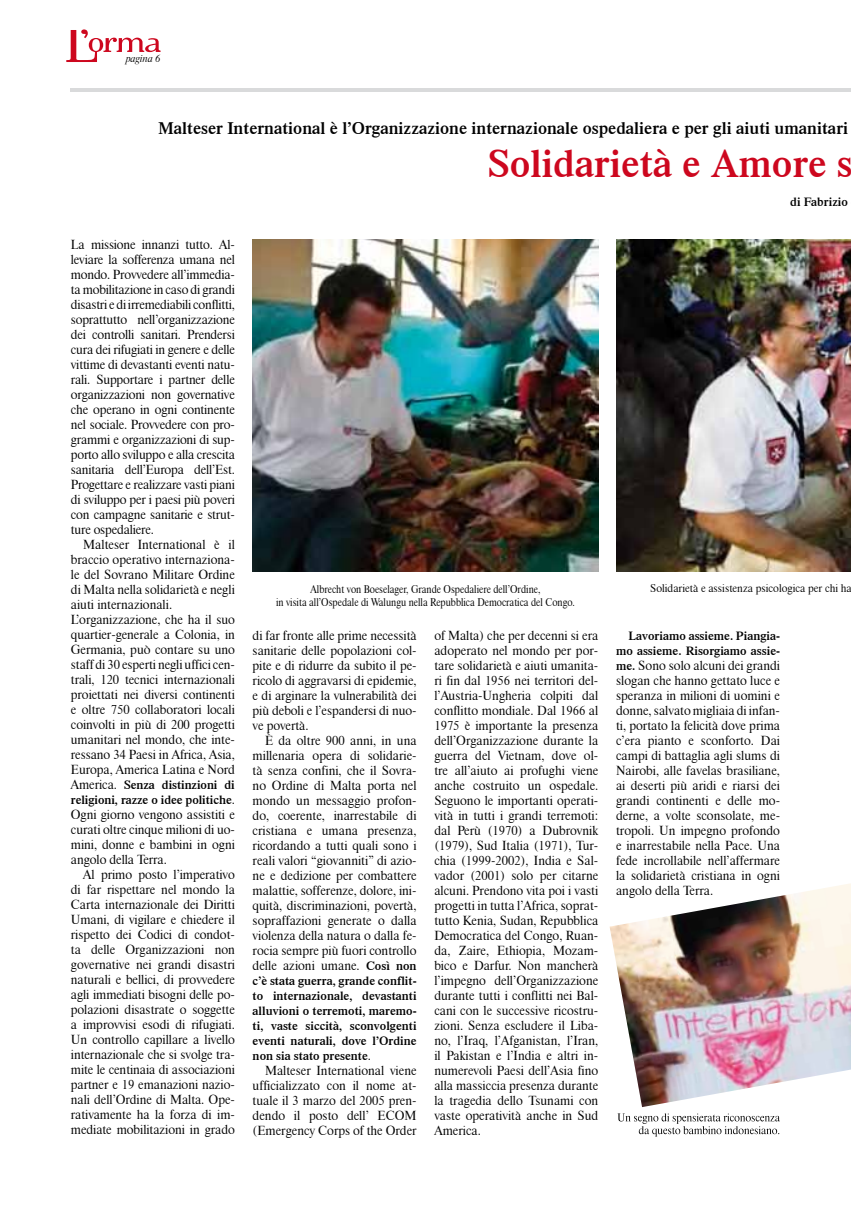
<style>
.page{position:relative;width:851px;height:1205px;background:#fff}
.page>*{position:absolute;margin:0;border:0;box-sizing:border-box;transform-origin:0 0}
.t1{font:600 40px "Dutch 801 BT";color:#cd071e}
.t2{font:600 17.5px "Dutch 801 BT";color:#000}
.t3{font:12.5px/15px "Dutch 801 BT Roman Headline";letter-spacing:-.005em;color:#000;text-align:justify}
.t4{font:600 12.5px/15px "Dutch 801 BT";color:#000}
.t5{font:10.62px/12.8px "Dutch 801 BT Roman Headline";color:#000;text-align:center;scale:.9 1}
.t6{font:10.62px "Dutch 801 BT Roman Headline";color:#000}
.t7{font:10px "Dutch 801 BT Italic Headline";color:#000}
.s1{font-family:"Dutch 801 BT Roman Headline";font-weight:400}
.s2{font-family:"Dutch 801 BT";font-weight:600}
</style>
<div class="page">
<svg style="left:66px;top:29px;width:94px;height:33px"></svg>
<div style="left:103px;top:54px;width:58px;height:15px;background:#fff"></div>
<hr style="left:760px;top:89px;width:90px;height:3px;background:#d9dadb">
<hr style="left:71px;top:89px;width:709px;height:3px;background:#d9dadb">
<img style="left:252px;top:239px;width:346px;height:332px">
<img style="left:616px;top:239px;width:234px;height:332px">
<img style="left:609px;top:884px;width:241px;height:223px">
<svg style="left:617px;top:1113px;width:162px;height:23px"></svg>
<p class="t7" style="left:126px;top:52px;width:36px">pagina 6</p>
<p class="t7" style="left:155px;top:52px;width:7px">2</p>
<h2 class="t2" style="left:158px;top:117px;width:691px">Malteser International è l’Organizzazione internazionale ospedaliera e per gli aiuti umanitari</h2>
<h1 class="t1" style="left:488px;top:139px;width:366px">Solidarietà e Amore s</h1>
<p class="t4" style="left:790px;top:194px;width:59px">di Fabrizio</p>
<p class="t3" style="left:71px;top:237px;width:165px">La missione innanzi tutto. Al&shy;leviare la sofferenza umana nel mondo. Provvedere all’immedia&shy;ta mobilitazione in caso di grandi disastri e di irremediabili conflitti, soprattutto nell’organizzazione dei controlli sanitari. Prendersi cura dei rifugiati in genere e delle vittime di devastanti eventi natu&shy;rali. Supportare i partner delle organizzazioni non governative che operano in ogni continente nel sociale. Provvedere con pro&shy;grammi e organizzazioni di sup&shy;porto allo sviluppo e alla crescita sanitaria dell’Europa dell’Est.<br>Progettare e realizzare vasti piani di sviluppo per i paesi più poveri con campagne sanitarie e strut&shy;ture ospedaliere.</p>
<p class="t3" style="left:71px;top:537px;width:165px;text-align:left;text-indent:12px">Malteser International è il braccio operativo internaziona&shy;le del Sovrano Militare Ordine di Malta nella solidarietà e negli aiuti internazionali.<br>L’organizzazione, che ha il suo quartier-generale a Colonia, in<br>Germania, può contare su uno staff di 30 esperti negli uffici cen&shy;trali, 120 tecnici internazionali proiettati nei diversi continenti e oltre 750 collaboratori locali coinvolti in più di 200 progetti umanitari nel mondo, che inte&shy;ressano 34 Paesi in Africa, Asia,<br>Europa, America Latina e Nord</p>
<p class="t4" style="left:71px;top:777px;width:165px"><span class="s1">America.</span> Senza distinzioni di religioni, razze o idee politiche<span class="s1">.</span></p>
<p class="t3" style="left:71px;top:807px;width:165px">Ogni giorno vengono assistiti e curati oltre cinque milioni di uo&shy;mini, donne e bambini in ogni angolo della Terra.</p>
<p class="t3" style="left:71px;top:867px;width:165px;text-indent:12px">Al primo posto l’imperativo di far rispettare nel mondo la Carta internazionale dei Diritti Umani, di vigilare e chiedere il rispetto dei Codici di condot&shy;ta delle Organizzazioni non governative nei grandi disastri naturali e bellici, di provvedere agli immediati bisogni delle po&shy;polazioni disastrate o soggette a improvvisi esodi di rifugiati.<br>Un controllo capillare a livello internazionale che si svolge tra&shy;mite le centinaia di associazioni partner e 19 emanazioni nazio&shy;nali dell’Ordine di Malta. Ope&shy;rativamente ha la forza di im&shy;mediate mobilitazioni in grado</p>
<p class="t5" style="left:276px;top:582px;width:334px">Albrecht von Boeselager, Grande Ospedaliere dell’Ordine,<br>in visita all’Ospedale di Walungu nella Repubblica Democratica del Congo.</p>
<p class="t6" style="left:650px;top:582px;width:203px">Solidarietà e assistenza psicologica per chi ha</p>
<p class="t3" style="left:252px;top:628px;width:165px">di far fronte alle prime necessità sanitarie delle popolazioni col&shy;pite e di ridurre da subito il pe&shy;ricolo di aggravarsi di epidemie, e di arginare la vulnerabilità dei più deboli e l’espandersi di nuo&shy;ve povertà.</p>
<p class="t3" style="left:252px;top:733px;width:165px;text-indent:12px">È da oltre 900 anni, in una millenaria opera di solidarie&shy;tà senza confini, che il Sovra&shy;no Ordine di Malta porta nel mondo un messaggio profon&shy;do, coerente, inarrestabile di cristiana e umana presenza, ricordando a tutti quali sono i reali valori “giovanniti” di azio&shy;ne e dedizione per combattere malattie, sofferenze, dolore, ini&shy;quità, discriminazioni, povertà, sopraffazioni generate o dalla violenza della natura o dalla fe&shy;rocia sempre più fuori controllo delle azioni umane. <span class="s2">Così non</span></p>
<p class="t4" style="left:252px;top:973px;width:165px;text-align:justify">c’è stata guerra, grande conflit&shy;to internazionale, devastanti alluvioni o terremoti, maremo&shy;ti, vaste siccità, sconvolgenti eventi naturali, dove l’Ordine non sia stato presente<span class="s1">.</span></p>
<p class="t3" style="left:252px;top:1063px;width:165px;text-indent:12px">Malteser International viene ufficializzato con il nome at&shy;tuale il 3 marzo del 2005 pren&shy;dendo il posto dell’ ECOM (Emergency Corps of the Order</p>
<p class="t3" style="left:434px;top:628px;width:165px">of Malta) che per decenni si era adoperato nel mondo per por&shy;tare solidarietà e aiuti umanita&shy;ri fin dal 1956 nei territori del&shy;l’Austria-Ungheria colpiti dal conflitto mondiale. Dal 1966 al 1975 è importante la presenza dell’Organizzazione durante la guerra del Vietnam, dove ol&shy;tre all’aiuto ai profughi viene anche costruito un ospedale.<br>Seguono le importanti operati&shy;vità in tutti i grandi terremoti: dal Perù (1970) a Dubrovnik (1979), Sud Italia (1971), Tur&shy;chia (1999-2002), India e Sal&shy;vador (2001) solo per citarne alcuni. Prendono vita poi i vasti progetti in tutta l’Africa, soprat&shy;tutto Kenia, Sudan, Repubblica Democratica del Congo, Ruan&shy;da, Zaire, Ethiopia, Mozam&shy;bico e Darfur. Non mancherà l’impegno dell’Organizzazione durante tutti i conflitti nei Bal&shy;cani con le successive ricostru&shy;zioni. Senza escludere il Liba&shy;no, l’Iraq, l’Afganistan, l’Iran, il Pakistan e l’India e altri in&shy;numerevoli Paesi dell’Asia fino alla massiccia presenza durante la tragedia dello Tsunami con vaste operatività anche in Sud America.</p>
<p class="t4" style="left:616px;top:628px;width:165px;text-align:right">Lavoriamo assieme. Piangia&shy;mo assieme. Risorgiamo assie-</p>
<p class="t3" style="left:616px;top:658px;width:165px"><span class="s2">me.</span> Sono solo alcuni dei grandi slogan che hanno gettato luce e speranza in milioni di uomini e donne, salvato migliaia di infan&shy;ti, portato la felicità dove prima c’era pianto e sconforto. Dai campi di battaglia agli slums di Nairobi, alle favelas brasiliane, ai deserti più aridi e riarsi dei grandi continenti e delle mo&shy;derne, a volte sconsolate, me&shy;tropoli. Un impegno profondo e inarrestabile nella Pace. Una fede incrollabile nell’affermare la solidarietà cristiana in ogni angolo della Terra.</p>
</div>
